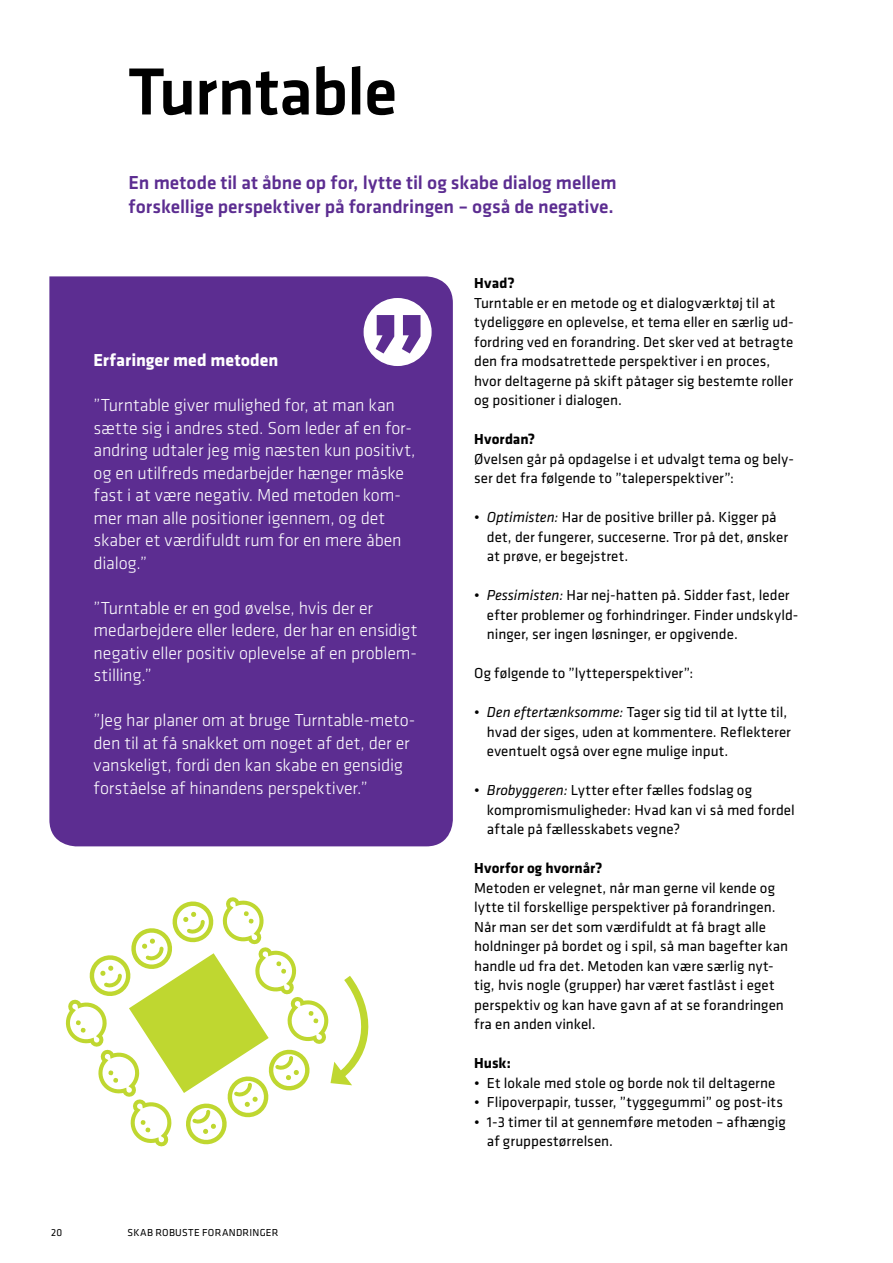
<style>
.page{position:relative;width:893px;height:1263px;background:#fff}
.page>*{position:absolute;margin:0;border:0;box-sizing:border-box;transform-origin:0 0}
.t1{font:500 69px "Klavika Basic";letter-spacing:-.015em;color:#000}
.t2{font:500 19.5px/24px "Klavika Basic";color:#5c2d91}
.t3{font:300 18px/22.5px "Klavika Basic";letter-spacing:-.01em;color:#fff}
.t4{font:700 18px "Klavika Basic";letter-spacing:-.005em;color:#fff}
.t5{font:15px/19.5px "Klavika Basic";letter-spacing:.005em;color:#000}
.t6{font:700 15px "Klavika Basic";letter-spacing:.005em;color:#000}
.t7{font:10.5px "Klavika Basic";letter-spacing:.025em;color:#000}
.s1{font-style:italic}
</style>
<div class="page">
<div style="left:49px;top:276px;width:404px;height:570px;background:#5c2d91"></div>
<div style="left:364px;top:298px;width:68px;height:68px;background:#fff;border-radius:50%"></div>
<svg style="left:376px;top:315px;width:44px;height:38px"></svg>
<svg style="left:65px;top:897px;width:304px;height:250px"></svg>
<h1 class="t1" style="left:128px;top:45px;width:271px">Turntable</h1>
<h2 class="t2" style="left:129px;top:171px;width:490px">En metode til at åbne op for, lytte til og skabe dialog mellem forskellige perspektiver på forandringen – også de negative.</h2>
<p class="t4" style="left:94px;top:347px;width:186px">Erfaringer med metoden</p>
<p class="t3" style="left:94px;top:394px;width:323px">”Turntable giver mulighed for, at man kan sætte sig i andres sted. Som leder af en for&shy;andring udtaler jeg mig næsten kun positivt, og en utilfreds medarbejder hænger måske fast i at være negativ. Med metoden kom&shy;mer man alle positioner igennem, og det skaber et værdifuldt rum for en mere åben dialog.”</p>
<p class="t3" style="left:94px;top:596px;width:326px">”Turntable er en god øvelse, hvis der er medarbejdere eller ledere, der har en ensidigt negativ eller positiv oplevelse af en problem&shy;stilling.”</p>
<p class="t3" style="left:94px;top:709px;width:323px">”Jeg har planer om at bruge Turntable-meto&shy;den til at få snakket om noget af det, der er vanskeligt, fordi den kan skabe en gensidig forståelse af hinandens perspektiver.”</p>
<p class="t7" style="left:51px;top:1225px;width:13px">20</p>
<p class="t7" style="left:128px;top:1225px;width:149px">Skab Robuste forandringer</p>
<p class="t6" style="left:474px;top:272px;width:42px">Hvad?</p>
<p class="t5" style="left:474px;top:292px;width:321px">Turntable er en metode og et dialogværktøj til at tydeliggøre en oplevelse, et tema eller en særlig ud&shy;fordring ved en forandring. Det sker ved at betragte den fra modsatrettede perspektiver i en proces, hvor deltagerne på skift påtager sig bestemte roller og positioner i dialogen.</p>
<p class="t6" style="left:474px;top:428px;width:63px">Hvordan?</p>
<p class="t5" style="left:474px;top:448px;width:321px">Øvelsen går på opdagelse i et udvalgt tema og bely&shy;ser det fra følgende to ”taleperspektiver”:</p>
<p class="t5" style="left:487px;top:507px;width:303px;text-indent:-13px">• <span class="s1">Optimisten:</span> Har de positive briller på. Kigger på det, der fungerer, succeserne. Tror på det, ønsker at prøve, er begejstret.</p>
<p class="t5" style="left:487px;top:585px;width:313px;text-indent:-13px">• <span class="s1">Pessimisten:</span> Har nej-hatten på. Sidder fast, leder efter problemer og forhindringer. Finder undskyld&shy;ninger, ser ingen løsninger, er opgivende.</p>
<p class="t5" style="left:474px;top:663px;width:221px">Og følgende to ”lytteperspektiver”:</p>
<p class="t5" style="left:487px;top:702px;width:306px;text-indent:-13px">• <span class="s1">Den eftertænksomme:</span> Tager sig tid til at lytte til, hvad der siges, uden at kommentere. Reflekterer eventuelt også over egne mulige input.</p>
<p class="t5" style="left:487px;top:780px;width:309px;text-indent:-13px">• <span class="s1">Brobyggeren:</span> Lytter efter fælles fodslag og kompromismuligheder: Hvad kan vi så med fordel aftale på fællesskabets vegne?</p>
<p class="t6" style="left:474px;top:857px;width:130px">Hvorfor og hvornår?</p>
<p class="t5" style="left:474px;top:877px;width:315px">Metoden er velegnet, når man gerne vil kende og lytte til forskellige perspektiver på forandringen.<br>Når man ser det som værdifuldt at få bragt alle holdninger på bordet og i spil, så man bagefter kan handle ud fra det. Metoden kan være særlig nyt&shy;tig, hvis nogle (grupper) har været fastlåst i eget perspektiv og kan have gavn af at se forandringen fra en anden vinkel.</p>
<p class="t6" style="left:474px;top:1052px;width:38px">Husk:</p>
<p class="t5" style="left:474px;top:1072px;width:303px">• Et lokale med stole og borde nok til deltagerne</p>
<p class="t5" style="left:474px;top:1092px;width:310px">• Flipoverpapir, tusser, ”tyggegummi” og post-its</p>
<p class="t5" style="left:487px;top:1111px;width:300px;text-indent:-13px">• 1-3 timer til at gennemføre metoden – afhængig af gruppestørrelsen.</p>
</div>
